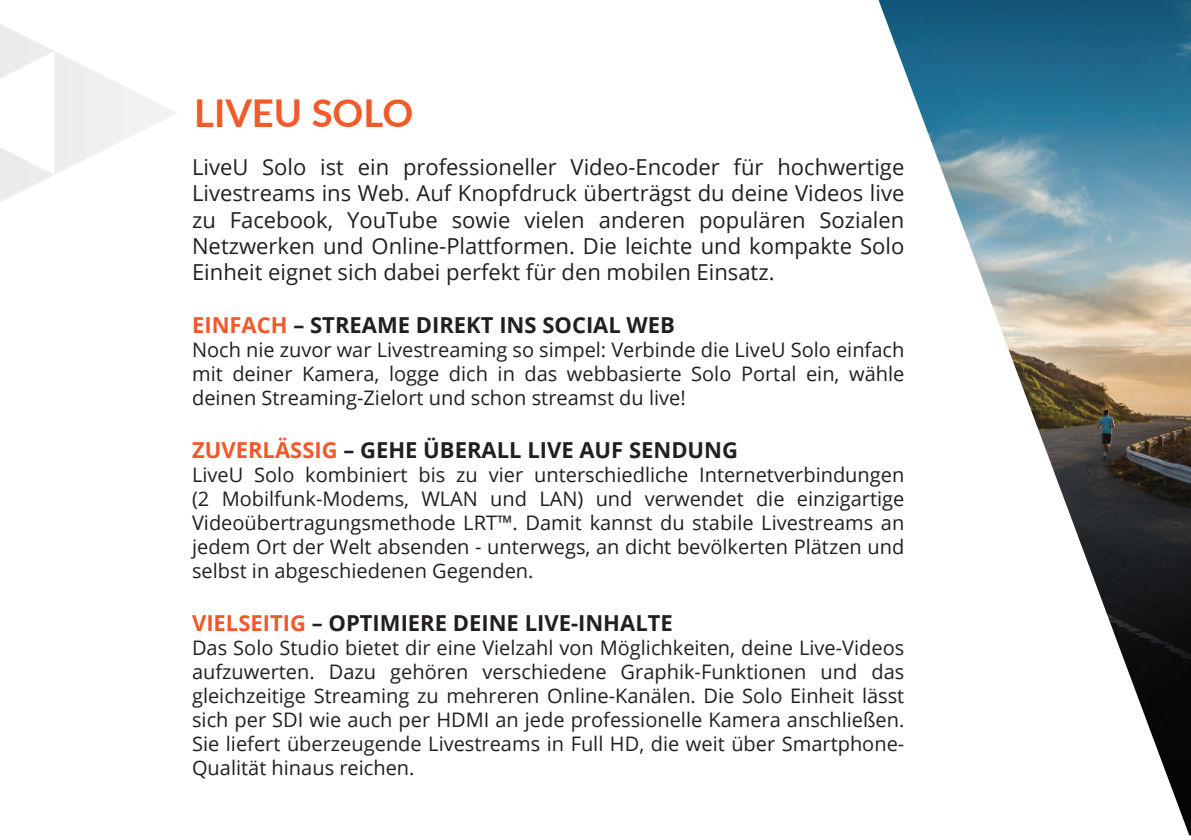
<style>
.page{position:relative;width:1191px;height:840px;background:#fff}
.page>*{position:absolute;margin:0;border:0;box-sizing:border-box;transform-origin:0 0}
.t1{font:700 38.2px "Lato";color:#f15a2a}
.t2{font:22px/26.4px "Open Sans";color:#231f20;text-align:justify}
.t3{font:700 22px "Open Sans";color:#231f20}
.t4{font:20px/24px "Open Sans";color:#231f20;text-align:justify}
.s1{color:#f1592a}
</style>
<div class="page">
<svg style="left:0;top:24px;width:177px;height:178px"></svg>
<img style="left:878px;top:0;width:313px;height:834px">
<h1 class="t1" style="left:194px;top:85px;width:221px">LIVEU SOLO</h1>
<p class="t2" style="left:192px;top:153px;width:714px">LiveU Solo ist ein professioneller Video-Encoder für hochwertige Livestreams ins Web. Auf Knopfdruck überträgst du deine Videos live zu Facebook, YouTube sowie vielen anderen populären Sozialen Netzwerken und Online-Plattformen. Die leichte und kompakte Solo Einheit eignet sich dabei perfekt für den mobilen Einsatz.</p>
<p class="t3" style="left:192px;top:309px;width:484px"><span class="s1">EINFACH</span> – STREAME DIREKT INS SOCIAL WEB</p>
<p class="t4" style="left:192px;top:337px;width:714px">Noch nie zuvor war Livestreaming so simpel: Verbinde die LiveU Solo einfach mit deiner Kamera, logge dich in das webbasierte Solo Portal ein, wähle deinen Streaming-Zielort und schon streamst du live!</p>
<p class="t3" style="left:192px;top:434px;width:547px"><span class="s1">ZUVERLÄSSIG</span> – GEHE ÜBERALL LIVE AUF SENDUNG</p>
<p class="t4" style="left:192px;top:462px;width:714px">LiveU Solo kombiniert bis zu vier unterschiedliche Internetverbindungen (2 Mobilfunk-Modems, WLAN und LAN) und verwendet die einzigartige Videoübertragungsmethode LRT™. Damit kannst du stabile Livestreams an jedem Ort der Welt absenden - unterwegs, an dicht bevölkerten Plätzen und selbst in abgeschiedenen Gegenden.</p>
<p class="t3" style="left:192px;top:607px;width:482px"><span class="s1">VIELSEITIG</span> – OPTIMIERE DEINE LIVE-INHALTE</p>
<p class="t4" style="left:192px;top:635px;width:714px">Das Solo Studio bietet dir eine Vielzahl von Möglichkeiten, deine Live-Videos aufzuwerten. Dazu gehören verschiedene Graphik-Funktionen und das gleichzeitige Streaming zu mehreren Online-Kanälen. Die Solo Einheit lässt sich per SDI wie auch per HDMI an jede professionelle Kamera anschließen.<br>Sie liefert überzeugende Livestreams in Full HD, die weit über Smartphone-Qualität hinaus reichen.</p>
</div>
